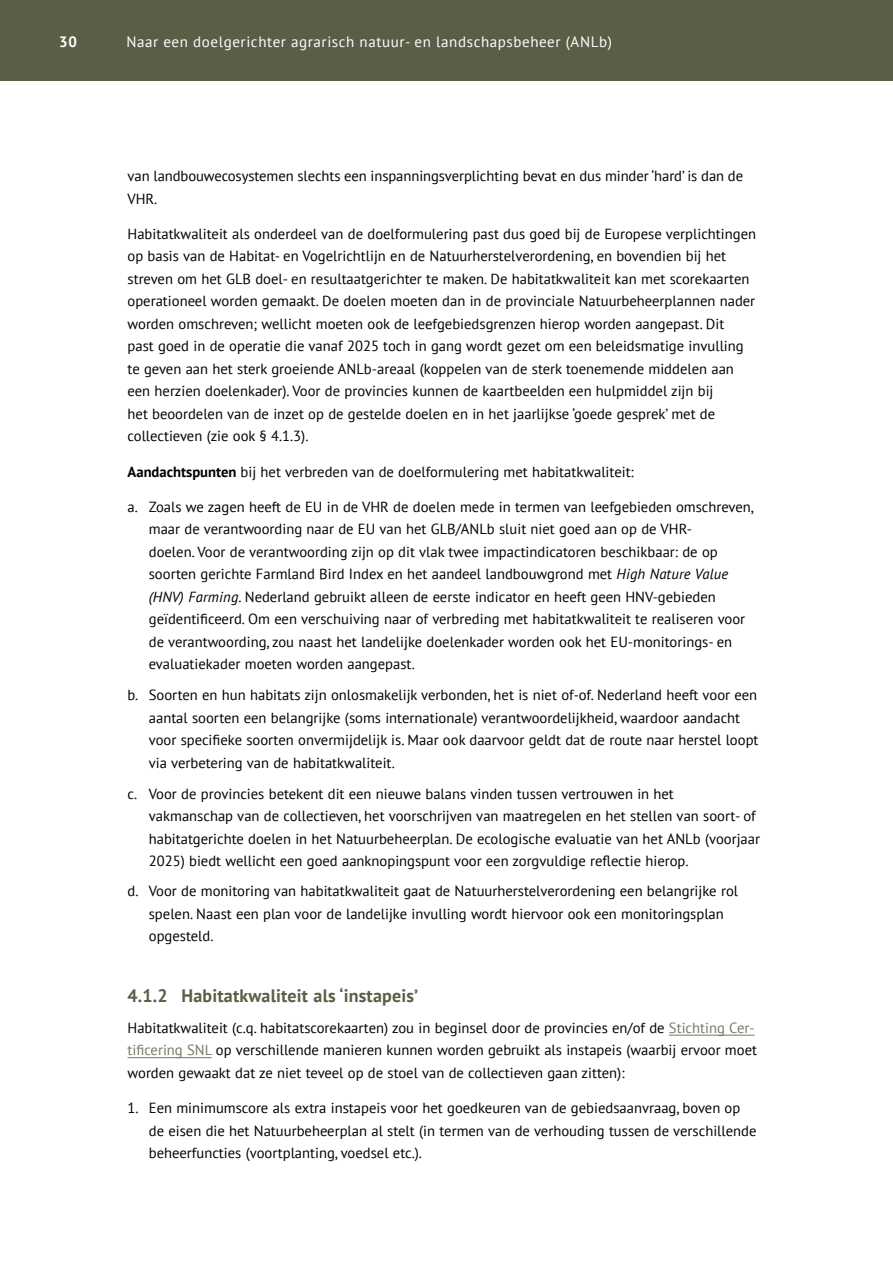
<style>
.page{position:relative;width:893px;height:1263px;background:#fff}
.page>*{position:absolute;margin:0;border:0;box-sizing:border-box;transform-origin:0 0}
.t1{font:700 18px "PT Sans";letter-spacing:.01em;color:#595f47}
.t2{font:15px "PT Sans";letter-spacing:.04em;color:#fff}
.t3{font:700 15px "PT Sans";color:#fff}
.t4{font:14.7px/22.5px "PT Sans";color:#000}
.s1{font-weight:700}
.s2{font-style:italic}
.s3{color:#767963}
</style>
<div class="page">
<div style="left:0;top:0;width:893px;height:81px;background:#595f47"></div>
<hr style="left:669px;top:1035px;width:86px;height:1px;background:#767963">
<hr style="left:128px;top:1057px;width:84px;height:1px;background:#767963">
<p class="t3" style="left:59px;top:31px;width:19px">30</p>
<p class="t2" style="left:126px;top:32px;width:487px">Naar een doelgerichter agrarisch natuur- en landschapsbeheer (ANLb)</p>
<p class="t4" style="left:128px;top:164px;width:617px">van landbouwecosystemen slechts een inspanningsverplichting bevat en dus minder ‘hard’ is dan de<br>VHR.</p>
<p class="t4" style="left:128px;top:222px;width:630px">Habitatkwaliteit als onderdeel van de doelformulering past dus goed bij de Europese verplichtingen op basis van de Habitat- en Vogelrichtlijn en de Natuurherstelverordening, en bovendien bij het streven om het GLB doel- en resultaatgerichter te maken. De habitatkwaliteit kan met scorekaarten operationeel worden gemaakt. De doelen moeten dan in de provinciale Natuurbeheerplannen nader worden omschreven; wellicht moeten ook de leefgebiedsgrenzen hierop worden aangepast. Dit<br>past goed in de operatie die vanaf 2025 toch in gang wordt gezet om een beleidsmatige invulling te geven aan het sterk groeiende ANLb-areaal (koppelen van de sterk toenemende middelen aan een herzien doelenkader). Voor de provincies kunnen de kaartbeelden een hulpmiddel zijn bij<br>het beoordelen van de inzet op de gestelde doelen en in het jaarlijkse ‘goede gesprek’ met de collectieven (zie ook § 4.1.3).</p>
<p class="t4" style="left:128px;top:460px;width:508px"><span class="s1">Aandachtspunten</span> bij het verbreden van de doelformulering met habitatkwaliteit:</p>
<p class="t4" style="left:149px;top:495px;width:606px;text-indent:-21px">a. Zoals we zagen heeft de EU in de VHR de doelen mede in termen van leefgebieden omschreven, maar de verantwoording naar de EU van het GLB/ANLb sluit niet goed aan op de VHR-<br>doelen. Voor de verantwoording zijn op dit vlak twee impactindicatoren beschikbaar: de op soorten gerichte Farmland Bird Index en het aandeel landbouwgrond met <span class="s2">High Nature Value (HNV) Farming</span>. Nederland gebruikt alleen de eerste indicator en heeft geen HNV-gebieden geïdentificeerd. Om een verschuiving naar of verbreding met habitatkwaliteit te realiseren voor de verantwoording, zou naast het landelijke doelenkader worden ook het EU-monitorings- en evaluatiekader moeten worden aangepast.</p>
<p class="t4" style="left:149px;top:683px;width:611px;text-indent:-21px">b. Soorten en hun habitats zijn onlosmakelijk verbonden, het is niet of-of. Nederland heeft voor een aantal soorten een belangrijke (soms internationale) verantwoordelijkheid, waardoor aandacht voor specifieke soorten onvermijdelijk is. Maar ook daarvoor geldt dat de route naar herstel loopt via verbetering van de habitatkwaliteit.</p>
<p class="t4" style="left:149px;top:782px;width:613px;text-indent:-21px">c. Voor de provincies betekent dit een nieuwe balans vinden tussen vertrouwen in het vakmanschap van de collectieven, het voorschrijven van maatregelen en het stellen van soort- of habitatgerichte doelen in het Natuurbeheerplan. De ecologische evaluatie van het ANLb (voorjaar 2025) biedt wellicht een goed aanknopingspunt voor een zorgvuldige reflectie hierop.</p>
<p class="t4" style="left:149px;top:879px;width:591px;text-indent:-21px">d. Voor de monitoring van habitatkwaliteit gaat de Natuurherstelverordening een belangrijke rol spelen. Naast een plan voor de landelijke invulling wordt hiervoor ook een monitoringsplan opgesteld.</p>
<p class="t1" style="left:128px;top:983px;width:292px">4.1.2 Habitatkwaliteit als ‘instapeis’</p>
<p class="t4" style="left:128px;top:1016px;width:631px">Habitatkwaliteit (c.q. habitatscorekaarten) zou in beginsel door de provincies en/of de <span class="s3">Stichting Cer&shy;tificering SNL</span> op verschillende manieren kunnen worden gebruikt als instapeis (waarbij ervoor moet worden gewaakt dat ze niet teveel op de stoel van de collectieven gaan zitten):</p>
<p class="t4" style="left:149px;top:1096px;width:609px;text-indent:-21px">1. Een minimumscore als extra instapeis voor het goedkeuren van de gebiedsaanvraag, boven op de eisen die het Natuurbeheerplan al stelt (in termen van de verhouding tussen de verschillende beheerfuncties (voortplanting, voedsel etc.).</p>
</div>
